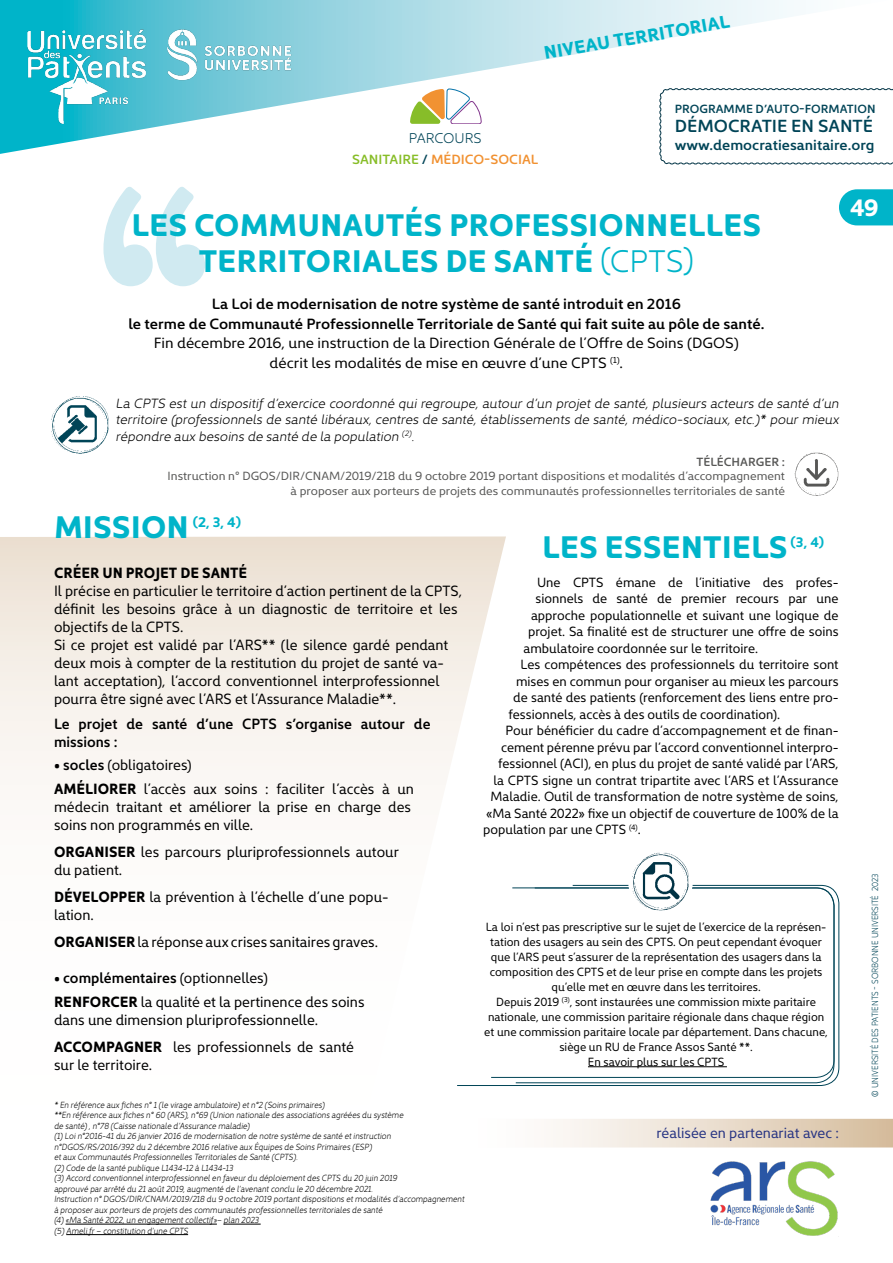
<style>
.page{position:relative;width:893px;height:1263px;background:#fff}
.page>*{position:absolute;margin:0;border:0;box-sizing:border-box;transform-origin:0 0}
.t1{font:500 321px "Brandon Text";color:#d0eaf1}
.t2{font:700 31.5px/36px "Kyrial Display Pro";color:#00b4c9;text-align:center}
.t3{font:700 24px "Kyrial Display Pro";color:#fff}
.t4{font:700 18.3px "Kyrial Display Pro";color:#00b4c9}
.t5{font:600 17.7px "Kyrial Display Pro";color:#004457}
.t6{font:15px/18px "Kyrial Display Pro";color:#000;scale:.95 1}
.t7{font:600 15px/19.5px "Kyrial Display Pro";color:#000;text-align:center}
.t8{font:15px/19.5px "Kyrial Display Pro";color:#000;text-align:center}
.t9{font:600 15px/18px "Kyrial Display Pro";color:#000;scale:.95 1}
.t10{font:15px "Kyrial Display Pro";color:#283583;scale:.95 1}
.t11{font:700 15px "Kyrial Display Pro";color:#000;scale:.95 1}
.t12{font:600 14.7px "Kyrial Display Pro";color:#004457}
.t13{font:300 14.25px "Kyrial Display Pro";color:#004457}
.t14{font:700 13.95px "Kyrial Display Pro";color:#00b4c9}
.t15{font:13.5px "Kyrial Display Pro";color:#000;scale:.95 1}
.t16{font:italic 300 13.5px/16.2px "Kyrial Display Pro";color:#000;text-align:justify}
.t17{font:600 13.5px "Kyrial Display Pro";color:#f19131}
.t18{font:12px/15px "Kyrial Display Pro";color:#000;text-align:center;scale:.95 1}
.t19{font:12px/14.4px "Kyrial Display Pro";color:#575756;text-align:right}
.t20{font:600 12px "Kyrial Display Pro";color:#004457}
.t21{font:600 12px "Kyrial Display Pro";color:#575756}
.t22{font:italic 300 9px/10.5px "Kyrial Display Pro";color:#000;scale:.9 1}
.t23{font:300 9px "Kyrial Display Pro";color:#004457;scale:.9 1}
.s1{color:#87bd27}
.s2{color:#004457}
.s3{font-weight:300}
.s4{font-weight:600}
.s5{font-weight:700}
.s6{font-weight:400}
</style>
<div class="page">
<svg style="left:551px;top:1119px;width:342px;height:28px"></svg>
<img style="left:710px;top:1161px;width:128px;height:75px">
<svg style="left:0;top:0;width:794px;height:154px"></svg>
<img style="left:27px;top:29px;width:268px;height:95px">
<svg style="left:659px;top:88px;width:234px;height:77px"></svg>
<svg style="left:410px;top:88px;width:71px;height:36px"></svg>
<svg style="left:0;top:536px;width:506px;height:700px"></svg>
<svg style="left:839px;top:189px;width:54px;height:36px"></svg>
<img style="left:51px;top:397px;width:58px;height:56px">
<img style="left:794px;top:451px;width:45px;height:45px;border-radius:22px">
<hr style="left:66px;top:1224px;width:151px;height:1px;background:#000">
<hr style="left:224px;top:1224px;width:37px;height:1px;background:#000">
<hr style="left:66px;top:1234px;width:122px;height:1px;background:#000">
<svg style="left:457px;top:885px;width:382px;height:201px"></svg>
<div style="left:628px;top:850px;width:65px;height:65px;background:#fff;border-radius:50%"></div>
<img style="left:630px;top:852px;width:60px;height:58px">
<hr style="left:588px;top:1066px;width:139px;height:1px;background:#000">
<h3 class="t4" style="left:542px;top:40px;width:190px;rotate:-10deg">NIVEAU TERRITORIAL</h3>
<h3 class="t13" style="left:409px;top:127px;width:74px">PARCOURS</h3>
<h3 class="t17" style="left:352px;top:150px;width:188px"><span class="s1">SANITAIRE</span> <span class="s2">/</span> MÉDICO-SOCIAL</h3>
<h3 class="t20" style="left:675px;top:100px;width:202px">PROGRAMME D’AUTO-FORMATION</h3>
<h3 class="t5" style="left:675px;top:113px;width:200px">DÉMOCRATIE EN SANTÉ</h3>
<h3 class="t12" style="left:675px;top:135px;width:201px">www.democratiesanitaire.org</h3>
<h1 class="t1" style="left:89px;top:82px;width:129px">‘‘</h1>
<h2 class="t2" style="left:132px;top:205px;width:631px">LES COMMUNAUTÉS PROFESSIONNELLES<br>TERRITORIALES DE SANTÉ <span class="s3">(CPTS)</span></h2>
<h3 class="t7" style="left:128px;top:293px;width:638px">La Loi de modernisation de notre système de santé introduit en 2016<br>le terme de Communauté Professionnelle Territoriale de Santé qui fait suite au pôle de santé.</h3>
<h3 class="t8" style="left:154px;top:332px;width:587px">Fin décembre 2016, une instruction de la Direction Générale de l’Offre de Soins (DGOS) décrit les modalités de mise en œuvre d’une CPTS <sup>(1)</sup>.</h3>
<p class="t16" style="left:116px;top:394px;width:725px">La CPTS est un dispositif d’exercice coordonné qui regroupe, autour d’un projet de santé, plusieurs acteurs de santé d’un territoire (professionnels de santé libéraux, centres de santé, établissements de santé, médico-sociaux, etc.)* pour mieux répondre aux besoins de santé de la population <sup>(2)</sup>.</p>
<h3 class="t21" style="left:696px;top:453px;width:90px">TÉLÉCHARGER :</h3>
<h3 class="t19" style="left:168px;top:468px;width:619px">Instruction n° DGOS/DIR/CNAM/2019/218 du 9 octobre 2019 portant dispositions et modalités d’accompagnement à proposer aux porteurs de projets des communautés professionnelles territoriales de santé</h3>
<h2 class="t2" style="left:54px;top:507px;width:136px">MISSION</h2>
<h3 class="t14" style="left:193px;top:512px;width:50px">(2, 3, 4)</h3>
<h3 class="t11" style="left:54px;top:561px;width:205px">CRÉER UN PROJET DE SANTÉ</h3>
<p class="t6" style="left:54px;top:580px;width:431px">Il précise en particulier le territoire d’action pertinent de la CPTS, définit les besoins grâce à un diagnostic de territoire et les objectifs de la CPTS.<br>Si ce projet est validé par l’ARS** (le silence gardé pendant deux mois à compter de la restitution du projet de santé va&shy;lant acceptation), l’accord conventionnel interprofessionnel pourra être signé avec l’ARS et l’Assurance Maladie**.</p>
<h3 class="t9" style="left:54px;top:714px;width:398px">Le projet de santé d’une CPTS s’organise autour de missions :</h3>
<h3 class="t6" style="left:54px;top:751px;width:380px;line-height:24px">• <span class="s4">socles</span> (obligatoires)<br><span class="s5">AMÉLIORER</span> l’accès aux soins : faciliter l’accès à un</h3>
<h3 class="t6" style="left:54px;top:796px;width:377px">médecin traitant et améliorer la prise en charge des soins non programmés en ville.</h3>
<h3 class="t6" style="left:54px;top:841px;width:365px"><span class="s5">ORGANISER</span> les parcours pluriprofessionnels autour du patient.</h3>
<h3 class="t6" style="left:54px;top:886px;width:354px"><span class="s5">DÉVELOPPER</span> la prévention à l’échelle d’une popu&shy;lation.</h3>
<h3 class="t6" style="left:54px;top:931px;width:343px"><span class="s5">ORGANISER</span> la réponse aux crises sanitaires graves.</h3>
<h3 class="t6" style="left:54px;top:964px;width:328px;line-height:24px">• <span class="s4">complémentaires</span> (optionnelles)<br><span class="s5">RENFORCER</span> la qualité et la pertinence des soins</h3>
<h3 class="t6" style="left:54px;top:1005px;width:317px;line-height:27px">dans une dimension pluriprofessionnelle.<br><span class="s5">ACCOMPAGNER</span> les professionnels de santé</h3>
<h3 class="t6" style="left:54px;top:1054px;width:105px">sur le territoire.</h3>
<p class="t22" style="left:54px;top:1098px;width:457px">* En référence aux fiches n° 1 (le virage ambulatoire) et n°2 (Soins primaires)<br>**En référence aux fiches n° 60 (ARS), n°69 (Union nationale des associations agréées du système<br>de santé) , n°78 (Caisse nationale d’Assurance maladie)<br>(1) Loi n°2016-41 du 26 janvier 2016 de modernisation de notre système de santé et instruction n°DGOS/RS/2016/392 du 2 décembre 2016 relative aux Équipes de Soins Primaires (ESP)<br>et aux Communautés Professionnelles Territoriales de Santé (CPTS).<br>(2) Code de la santé publique L1434-12 à L1434-13<br>(3) Accord conventionnel interprofessionnel en faveur du déploiement des CPTS du 20 juin 2019<br>approuvé par arrêté du 21 août 2019, augmenté de l’avenant conclu le 20 décembre 2021.<br>Instruction n° DGOS/DIR/CNAM/2019/218 du 9 octobre 2019 portant dispositions et modalités d’accompagnement à proposer aux porteurs de projets des communautés professionnelles territoriales de santé<br>(4) «Ma Santé 2022, un engagement collectif»– plan 2023<br>(5) Ameli.fr – constitution d’une CPTS</p>
<h2 class="t2" style="left:542px;top:527px;width:247px">LES ESSENTIELS</h2>
<h3 class="t14" style="left:791px;top:532px;width:35px">(3, 4)</h3>
<h3 class="t15" style="left:537px;top:573px;width:319px">Une CPTS émane de l’initiative des profes-</h3>
<h3 class="t15" style="left:536px;top:589px;width:320px">sionnels de santé de premier recours par une</h3>
<h3 class="t15" style="left:531px;top:606px;width:325px">approche populationnelle et suivant une logique de</h3>
<h3 class="t15" style="left:528px;top:622px;width:328px">projet. Sa finalité est de structurer une offre de soins</h3>
<h3 class="t15" style="left:524px;top:639px;width:248px">ambulatoire coordonnée sur le territoire.</h3>
<h3 class="t15" style="left:521px;top:655px;width:336px">Les compétences des professionnels du territoire sont</h3>
<h3 class="t15" style="left:516px;top:672px;width:341px">mises en commun pour organiser au mieux les parcours</h3>
<h3 class="t15" style="left:513px;top:688px;width:344px">de santé des patients (renforcement des liens entre pro-</h3>
<h3 class="t15" style="left:509px;top:705px;width:287px">fessionnels, accès à des outils de coordination).</h3>
<h3 class="t15" style="left:506px;top:721px;width:352px">Pour bénéficier du cadre d’accompagnement et de finan-</h3>
<h3 class="t15" style="left:501px;top:738px;width:357px">cement pérenne prévu par l’accord conventionnel interpro-</h3>
<h3 class="t15" style="left:498px;top:754px;width:360px">fessionnel (ACI), en plus du projet de santé validé par l’ARS,</h3>
<h3 class="t15" style="left:494px;top:771px;width:365px">la CPTS signe un contrat tripartite avec l’ARS et l’Assurance</h3>
<h3 class="t15" style="left:491px;top:787px;width:368px">Maladie. Outil de transformation de notre système de soins,</h3>
<h3 class="t15" style="left:486px;top:804px;width:373px">«Ma Santé 2022» fixe un objectif de couverture de 100% de la</h3>
<h3 class="t15" style="left:483px;top:820px;width:168px">population par une CPTS <sup>(4)</sup>.</h3>
<p class="t18" style="left:484px;top:918px;width:363px">La loi n’est pas prescriptive sur le sujet de l’exercice de la représen&shy;tation des usagers au sein des CPTS. On peut cependant évoquer que l’ARS peut s’assurer de la représentation des usagers dans la composition des CPTS et de leur prise en compte dans les projets qu’elle met en œuvre dans les territoires.<br>Depuis 2019 <sup>(3)</sup>, sont instaurées une commission mixte paritaire nationale, une commission paritaire régionale dans chaque région et une commission paritaire locale par département. Dans chacune, siège un RU de France Assos Santé **.<br>En savoir plus sur les CPTS</p>
<h3 class="t10" style="left:656px;top:1123px;width:194px">réalisée en partenariat avec :</h3>
<h3 class="t3" style="left:850px;top:190px;width:30px">49</h3>
<p class="t23" style="left:868px;top:1097px;width:249px;rotate:-90deg"><span class="s6">©</span> UNIVERSITÉ DES PATIENTS - SORBONNE UNIVERSITÉ 2023</p>
</div>
